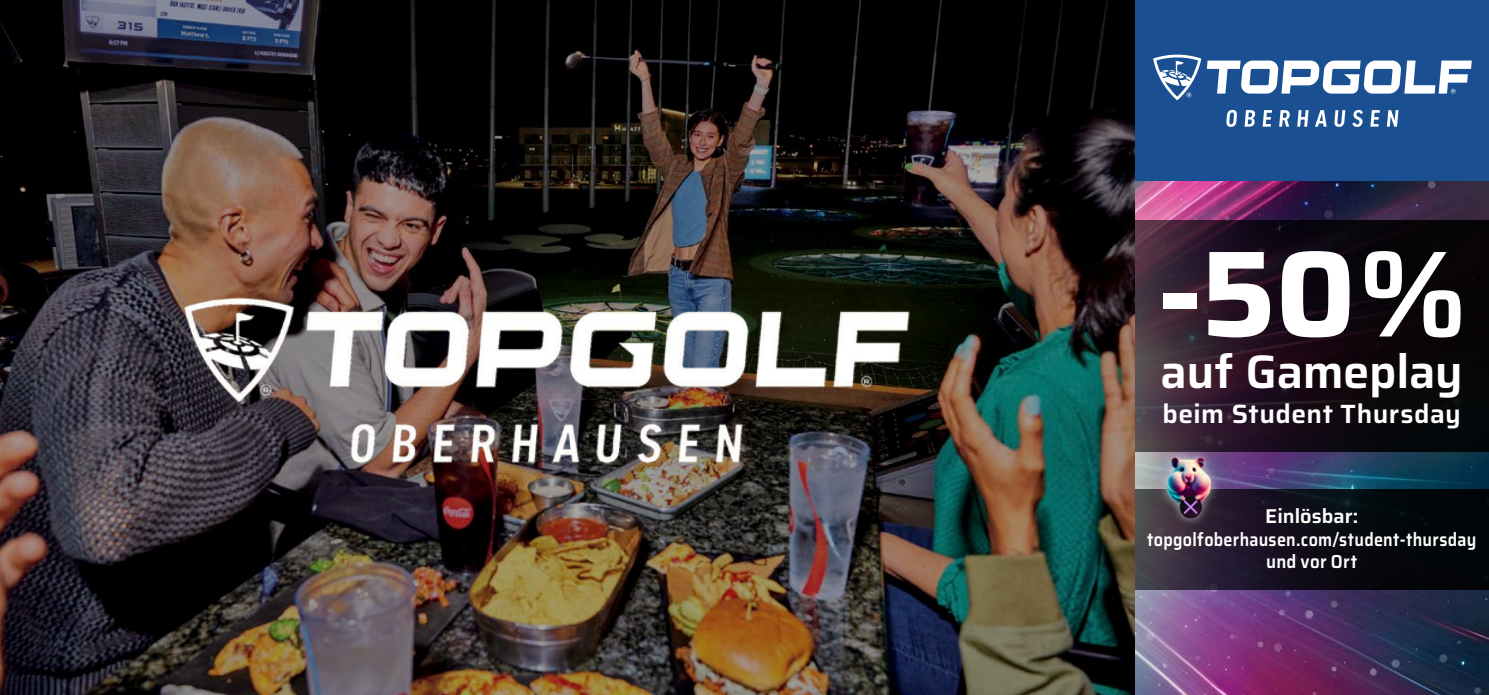
<style>
.page{position:relative;width:1489px;height:695px;background:#fff}
.page>*{position:absolute;margin:0;border:0;box-sizing:border-box;transform-origin:0 0}
.t1{font:100 122.75px "Saira";color:#fff}
.t2{font:100 47.25px "Saira";letter-spacing:-.01em;color:#fff}
.t3{font:100 26.5px "Saira";letter-spacing:.015em;color:#fff}
.t4{font:100 20px "Saira";color:#fff}
.t5{font:100 18.75px/22.5px "Saira";letter-spacing:.015em;color:#fff;text-align:center;scale:.86 1}
</style>
<div class="page">
<img style="left:1134px;top:181px;width:354px;height:513px">
<svg style="left:1134px;top:489px;width:354px;height:101px;background:#14131c"></svg>
<svg style="left:1134px;top:220px;width:354px;height:232px;background:#1c101a"></svg>
<img style="left:1149px;top:447px;width:79px;height:79px">
<div style="left:1134px;top:0;width:354px;height:181px;background:#1a5091"></div>
<img style="left:0;top:0;width:1134px;height:694px">
<img style="left:109px;top:236px;width:874px;height:300px">
<svg style="left:1153px;top:55px;width:318px;height:45px"></svg>
<svg style="left:1226px;top:110px;width:11px;height:17px"></svg>
<svg style="left:1244px;top:110px;width:11px;height:17px"></svg>
<svg style="left:1262px;top:110px;width:9px;height:17px"></svg>
<svg style="left:1279px;top:110px;width:10px;height:17px"></svg>
<svg style="left:1297px;top:110px;width:11px;height:17px"></svg>
<svg style="left:1315px;top:110px;width:11px;height:17px"></svg>
<svg style="left:1334px;top:110px;width:11px;height:17px"></svg>
<svg style="left:1352px;top:110px;width:10px;height:17px"></svg>
<svg style="left:1370px;top:110px;width:9px;height:17px"></svg>
<svg style="left:1387px;top:110px;width:11px;height:17px"></svg>
<h1 class="t1" style="left:1156px;top:194px;width:311px">-50%</h1>
<h2 class="t2" style="left:1160px;top:332px;width:304px">auf Gameplay</h2>
<h3 class="t3" style="left:1162px;top:391px;width:300px">beim Student Thursday</h3>
<p class="t4" style="left:1265px;top:499px;width:94px">Einlösbar:</p>
<p class="t5" style="left:1146px;top:527px;width:384px">topgolfoberhausen.com/student-thursday und vor Ort</p>
</div>
